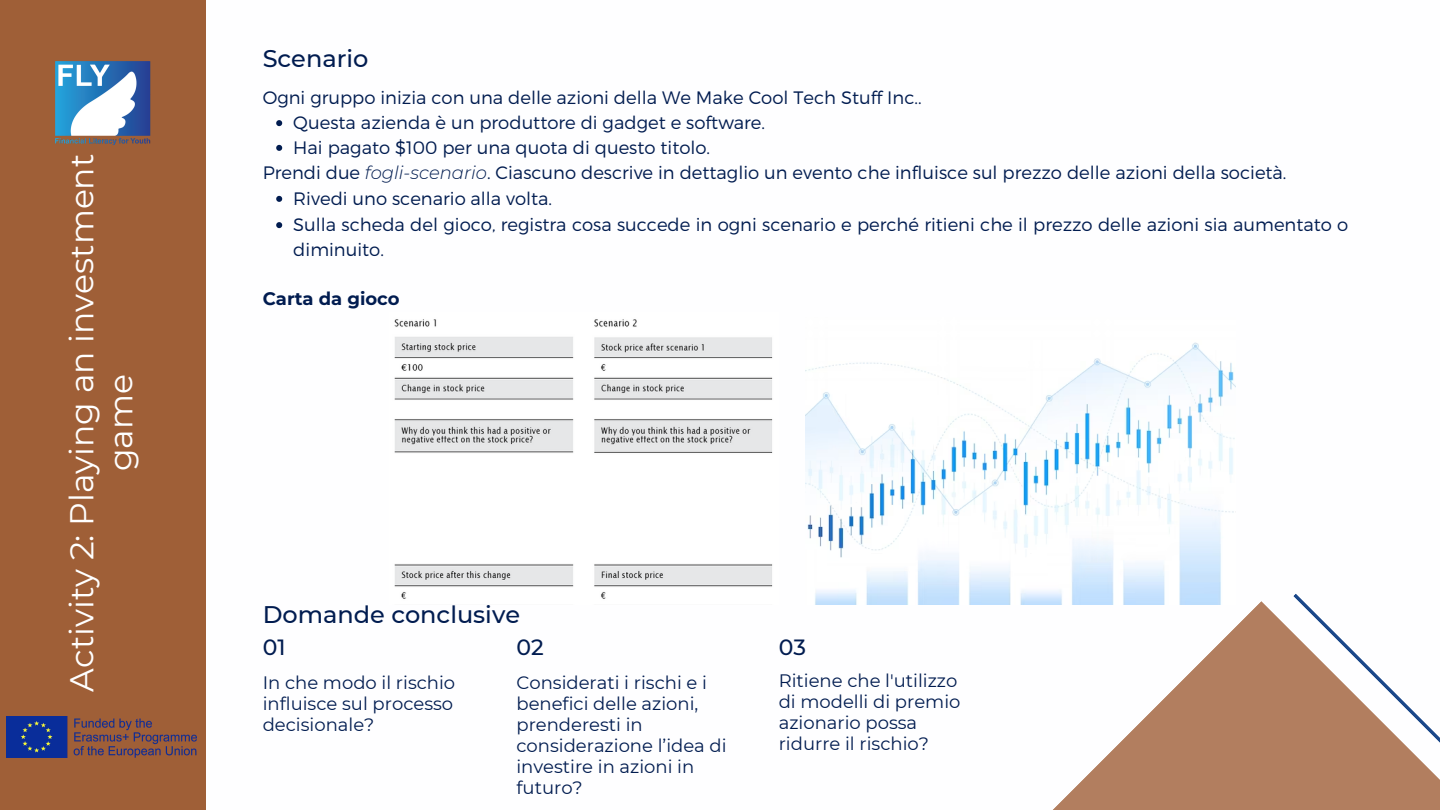
<style>
.page{position:relative;width:1440px;height:810px;background:#fff}
.page>*{position:absolute;margin:0;border:0;box-sizing:border-box;transform-origin:0 0}
.t1{font:33px/39px "Montserrat";color:#fff;text-align:center}
.t2{font:500 24px "Montserrat";color:#011c50}
.t3{font:500 22px "Montserrat";color:#011c50}
.t4{font:300 18px/24.8px "Montserrat";color:#011c50}
.t5{font:18px/21px "Montserrat";color:#011c50}
.t6{font:700 18px "Montserrat";color:#011c50}
.s1{font-style:italic}
</style>
<div class="page">
<div style="left:0;top:0;width:205px;height:810px;background:#9f5f37"></div>
<img style="left:55px;top:61px;width:96px;height:84px">
<svg style="left:837px;top:601px;width:603px;height:209px"></svg>
<img style="left:7px;top:716px;width:189px;height:42px">
<svg style="left:1293px;top:593px;width:147px;height:203px"></svg>
<img style="left:394px;top:319px;width:379px;height:280px">
<img style="left:806px;top:342px;width:429px;height:262px">
<svg style="left:276px;top:120px;width:6px;height:6px"></svg>
<svg style="left:276px;top:145px;width:6px;height:6px"></svg>
<svg style="left:276px;top:196px;width:6px;height:6px"></svg>
<svg style="left:276px;top:222px;width:6px;height:6px"></svg>
<p class="t1" style="left:62px;top:692px;width:539px;rotate:-90deg">Activity 2: Playing an investment game</p>
<p class="t2" style="left:263px;top:43px;width:107px">Scenario</p>
<p class="t4" style="left:263px;top:85px;width:660px">Ogni gruppo inizia con una delle azioni della We Make Cool Tech Stuff Inc..</p>
<p class="t4" style="left:293px;top:109px;width:473px">Questa azienda è un produttore di gadget e software.</p>
<p class="t4" style="left:293px;top:134px;width:418px">Hai pagato $100 per una quota di questo titolo.</p>
<p class="t4" style="left:293px;top:185px;width:260px">Rivedi uno scenario alla volta.</p>
<p class="t4" style="left:293px;top:211px;width:1057px">Sulla scheda del gioco, registra cosa succede in ogni scenario e perché ritieni che il prezzo delle azioni sia aumentato o diminuito.</p>
<p class="t4" style="left:263px;top:159px;width:1025px">Prendi due <span class="s1">fogli-scenario</span>. Ciascuno descrive in dettaglio un evento che influisce sul prezzo delle azioni della società.</p>
<p class="t6" style="left:263px;top:288px;width:138px">Carta da gioco</p>
<p class="t2" style="left:263px;top:599px;width:259px">Domande conclusive</p>
<p class="t3" style="left:263px;top:634px;width:24px">01</p>
<p class="t3" style="left:516px;top:634px;width:29px">02</p>
<p class="t3" style="left:779px;top:634px;width:29px">03</p>
<p class="t5" style="left:263px;top:672px;width:194px;text-align:justify">In che modo il rischio influisce sul processo decisionale?</p>
<p class="t5" style="left:516px;top:672px;width:212px">Considerati i rischi e i benefici delle azioni, prenderesti in considerazione l’idea di investire in azioni in futuro?</p>
<p class="t5" style="left:779px;top:671px;width:183px">Ritiene che l'utilizzo di modelli di premio azionario possa ridurre il rischio?</p>
</div>
